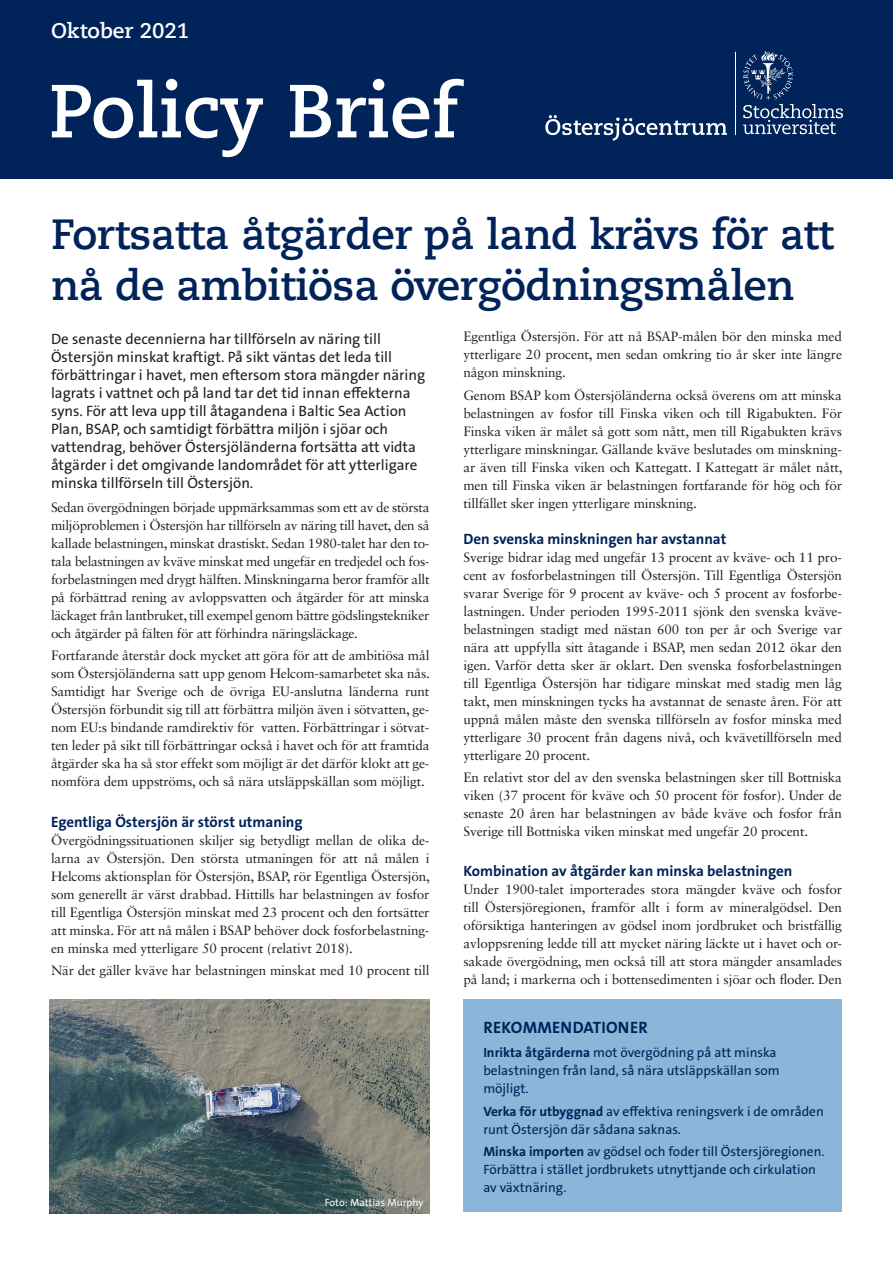
<style>
.page{position:relative;width:893px;height:1263px;background:#fff}
.page>*{position:absolute;margin:0;border:0;box-sizing:border-box;transform-origin:0 0}
.Rubriker{font:700 75px "Caecilia Com 75";color:#fff}
.Rubriker-2{font:700 42px/50.4px "Caecilia Com 75";letter-spacing:-.01em;color:#002359}
.Rubriker-3{font:700 21px "Caecilia Com 75";color:#fff}
.Faktarubrik{font:700 16.5px "The Sans B W7";letter-spacing:.015em;color:#002359}
.Ingress{font:15px/18px "The Sans B W5 Plain";color:#231f20}
.Mellanrubriker{font:700 15px "The Sans B W7";color:#002359}
.Brödtext{font:13.5px/18px "Sabon LT Std";letter-spacing:-.01em;color:#231f20;text-align:justify}
.Faktatext{font:13.5px/18px "The Sans B W5 Plain";color:#002359}
.Fotograf{font:10.5px "The Sans B W5 Plain";color:#fff}
.s1{font-family:"The Sans B W7";font-weight:700}
</style>
<div class="page">
<div style="left:0;top:0;width:893px;height:179px;background:#002359"></div>
<hr style="left:735px;top:52px;width:1px;height:83px;background:#fff">
<svg style="left:545px;top:115px;width:182px;height:26px"></svg>
<svg style="left:743px;top:51px;width:100px;height:83px"></svg>
<div style="left:463px;top:999px;width:379px;height:213px;background:#8cb5da"></div>
<img style="left:50px;top:999px;width:379px;height:214px">
<p class="Rubriker-3" style="left:51px;top:17px;width:140px">Oktober 2021</p>
<p class="Rubriker" style="left:49px;top:60px;width:411px">Policy Brief</p>
<p class="Rubriker-2" style="left:51px;top:208px;width:784px">Fortsatta åtgärder på land krävs för att nå de ambitiösa övergödningsmålen</p>
<p class="Ingress" style="left:51px;top:330px;width:376px">De senaste decennierna har tillförseln av näring till Östersjön minskat kraftigt. På sikt väntas det leda till förbättringar i havet, men eftersom stora mängder näring lagrats i vattnet och på land tar det tid innan effekterna syns. För att leva upp till åtagandena i Baltic Sea Action Plan, BSAP, och samtidigt förbättra miljön i sjöar och vattendrag, behöver Östersjöländerna fortsätta att vidta åtgärder i det omgivande landområdet för att ytterligare minska tillförseln till Östersjön.</p>
<p class="Brödtext" style="left:463px;top:328px;width:380px">Egentliga Östersjön. För att nå BSAP-målen bör den minska med ytterligare 20 procent, men sedan omkring tio år sker inte längre någon minskning.</p>
<p class="Brödtext" style="left:463px;top:386px;width:380px">Genom BSAP kom Östersjöländerna också överens om att minska belastningen av fosfor till Finska viken och till Rigabukten. För Finska viken är målet så gott som nått, men till Rigabukten krävs ytterligare minskningar. Gällande kväve beslutades om minskning&shy;ar även till Finska viken och Kattegatt. I Kattegatt är målet nått, men till Finska viken är belastningen fortfarande för hög och för tillfället sker ingen ytterligare minskning.</p>
<p class="Mellanrubriker" style="left:463px;top:529px;width:264px">Den svenska minskningen har avstannat</p>
<p class="Brödtext" style="left:463px;top:548px;width:380px">Sverige bidrar idag med ungefär 13 procent av kväve- och 11 pro&shy;cent av fosforbelastningen till Östersjön. Till Egentliga Östersjön svarar Sverige för 9 procent av kväve- och 5 procent av fosforbe&shy;lastningen. Under perioden 1995-2011 sjönk den svenska kväve&shy;belastningen stadigt med nästan 600 ton per år och Sverige var nära att uppfylla sitt åtagande i BSAP, men sedan 2012 ökar den igen. Varför detta sker är oklart. Den svenska fosforbelastningen till Egentliga Östersjön har tidigare minskat med stadig men låg takt, men minskningen tycks ha avstannat de senaste åren. För att uppnå målen måste den svenska tillförseln av fosfor minska med ytterligare 30 procent från dagens nivå, och kvävetillförseln med ytterligare 20 procent.</p>
<p class="Brödtext" style="left:463px;top:768px;width:380px">En relativt stor del av den svenska belastningen sker till Bottniska viken (37 procent för kväve och 50 procent för fosfor). Under de senaste 20 åren har belastningen av både kväve och fosfor från Sverige till Bottniska viken minskat med ungefär 20 procent.</p>
<p class="Mellanrubriker" style="left:463px;top:861px;width:330px">Kombination av åtgärder kan minska belastningen</p>
<p class="Brödtext" style="left:463px;top:880px;width:380px">Under 1900-talet importerades stora mängder kväve och fosfor till Östersjöregionen, framför allt i form av mineralgödsel. Den oförsiktiga hanteringen av gödsel inom jordbruket och bristfällig avloppsrening ledde till att mycket näring läckte ut i havet och or&shy;sakade övergödning, men också till att stora mängder ansamlades på land; i markerna och i bottensedimenten i sjöar och floder. Den</p>
<p class="Brödtext" style="left:51px;top:498px;width:380px">Sedan övergödningen började uppmärksammas som ett av de största miljöproblemen i Östersjön har tillförseln av näring till havet, den så kallade belastningen, minskat drastiskt. Sedan 1980-talet har den to&shy;tala belastningen av kväve minskat med ungefär en tredjedel och fos&shy;forbelastningen med drygt hälften. Minskningarna beror framför allt på förbättrad rening av avloppsvatten och åtgärder för att minska läckaget från lantbruket, till exempel genom bättre gödslingstekniker och åtgärder på fälten för att förhindra näringsläckage.</p>
<p class="Brödtext" style="left:51px;top:646px;width:380px">Fortfarande återstår dock mycket att göra för att de ambitiösa mål som Östersjöländerna satt upp genom Helcom-samarbetet ska nås.<br>Samtidigt har Sverige och de övriga EU-anslutna länderna runt Östersjön förbundit sig till att förbättra miljön även i sötvatten, ge&shy;nom EU:s bindande ramdirektiv för vatten. Förbättringar i sötvat&shy;ten leder på sikt till förbättringar också i havet och för att framtida åtgärder ska ha så stor effekt som möjligt är det därför klokt att ge&shy;nomföra dem uppströms, och så nära utsläppskällan som möjligt.</p>
<p class="Mellanrubriker" style="left:51px;top:812px;width:253px">Egentliga Östersjön är störst utmaning</p>
<p class="Brödtext" style="left:51px;top:831px;width:380px">Övergödningssituationen skiljer sig betydligt mellan de olika de&shy;larna av Östersjön. Den största utmaningen för att nå målen i Helcoms aktionsplan för Östersjön, BSAP, rör Egentliga Östersjön, som generellt är värst drabbad. Hittills har belastningen av fosfor till Egentliga Östersjön minskat med 23 procent och den fortsätter att minska. För att nå målen i BSAP behöver dock fosforbelastning&shy;en minska med ytterligare 50 procent (relativt 2018).</p>
<p class="Brödtext" style="left:51px;top:961px;width:380px">När det gäller kväve har belastningen minskat med 10 procent till</p>
<p class="Fotograf" style="left:325px;top:1195px;width:100px">Foto: Mattias Murphy</p>
<p class="Faktarubrik" style="left:483px;top:1017px;width:166px">REKOMMENDATIONER</p>
<p class="Faktatext" style="left:483px;top:1044px;width:298px"><span class="s1">Inrikta åtgärderna</span> mot övergödning på att minska belastningen från land, så nära utsläppskällan som möjligt.</p>
<p class="Faktatext" style="left:483px;top:1102px;width:342px"><span class="s1">Verka för utbyggnad</span> av effektiva reningsverk i de områden runt Östersjön där sådana saknas.</p>
<p class="Faktatext" style="left:483px;top:1142px;width:343px"><span class="s1">Minska importen</span> av gödsel och foder till Östersjöregionen.<br>Förbättra i stället jordbrukets utnyttjande och cirkulation av växtnäring.</p>
</div>
